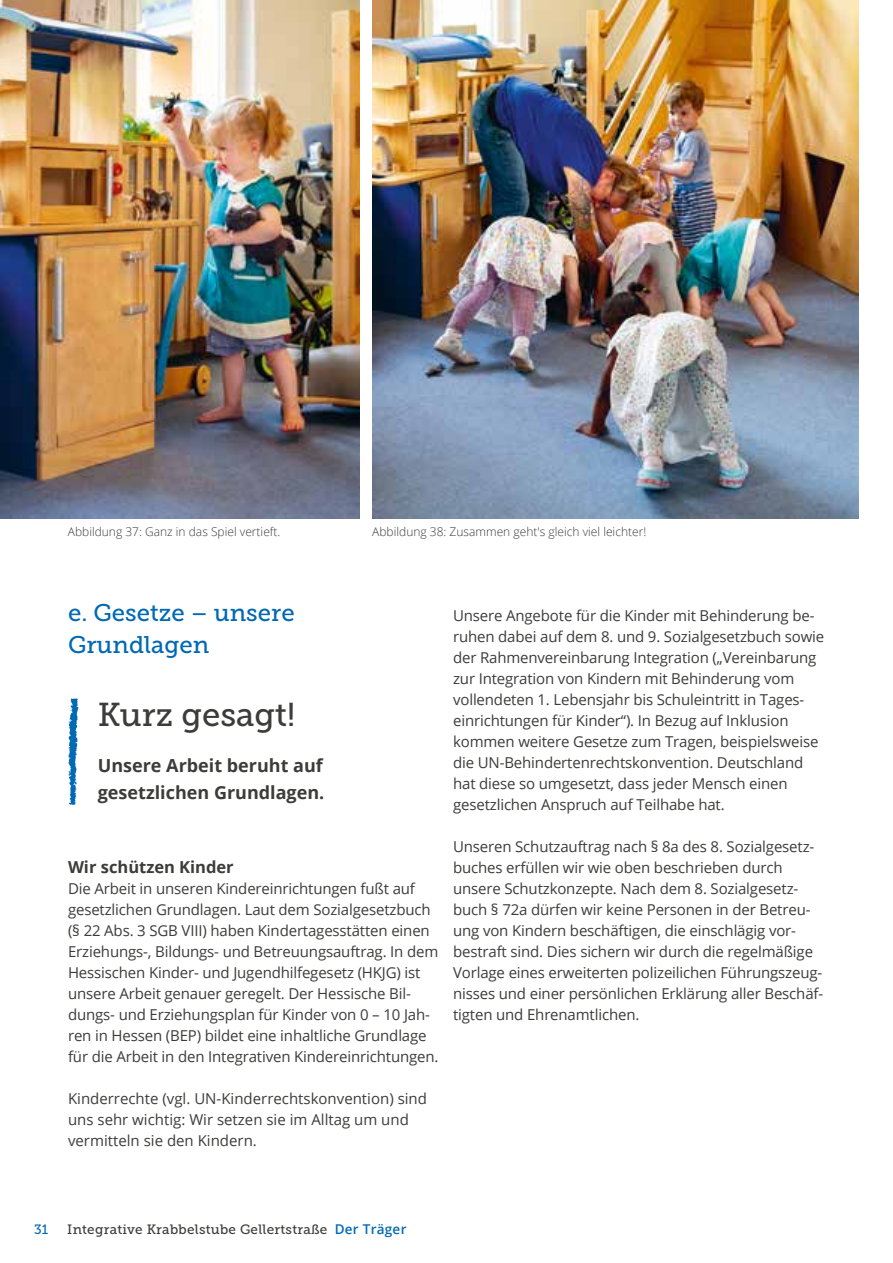
<style>
.page{position:relative;width:893px;height:1263px;background:#fff}
.page>*{position:absolute;margin:0;border:0;box-sizing:border-box;transform-origin:0 0}
.t1{font:33px "Museo Slab 500";color:#3c3c3b}
.t2{font:24px/31.5px "Museo Slab 500";color:#0069b4}
.t3{font:700 18px/27px "Open Sans";color:#3c3c3b}
.t4{font:700 16.5px "Open Sans";color:#3c3c3b}
.t5{font:15px/21px "Open Sans";letter-spacing:-.01em;color:#3c3c3b}
.t6{font:13.5px "Museo Slab 500";letter-spacing:.02em;color:#3c3c3b}
.t7{font:13.5px "Museo Slab 500";color:#0069b4}
.t8{font:300 12px "Open Sans";color:#3c3c3b}
.s1{font-family:"Open Sans";font-weight:600;color:#0069b4}
</style>
<div class="page">
<img style="left:0;top:0;width:359px;height:519px">
<img style="left:372px;top:0;width:487px;height:519px">
<svg style="left:68px;top:698px;width:11px;height:107px"></svg>
<p class="t8" style="left:68px;top:523px;width:214px">Abbildung 37: Ganz in das Spiel vertieft.</p>
<p class="t8" style="left:372px;top:523px;width:275px">Abbildung 38: Zusammen geht's gleich viel leichter!</p>
<h2 class="t2" style="left:68px;top:597px;width:228px">e. Gesetze – unsere<br>Grundlagen</h2>
<h1 class="t1" style="left:98px;top:696px;width:199px">Kurz gesagt!</h1>
<p class="t3" style="left:98px;top:752px;width:228px">Unsere Arbeit beruht auf gesetzlichen Grundlagen.</p>
<p class="t4" style="left:68px;top:855px;width:167px">Wir schützen Kinder</p>
<p class="t5" style="left:68px;top:878px;width:372px">Die Arbeit in unseren Kindereinrichtungen fußt auf gesetzlichen Grundlagen. Laut dem Sozialgesetzbuch (§ 22 Abs. 3 SGB VIII) haben Kindertagesstätten einen Erziehungs-, Bildungs- und Betreuungsauftrag. In dem Hessischen Kinder- und Jugendhilfegesetz (HKJG) ist unsere Arbeit genauer geregelt. Der Hessische Bil&shy;dungs- und Erziehungsplan für Kinder von 0 – 10 Jah&shy;ren in Hessen (BEP) bildet eine inhaltliche Grundlage für die Arbeit in den Integrativen Kindereinrichtungen.</p>
<p class="t5" style="left:68px;top:1088px;width:360px">Kinderrechte (vgl. UN-Kinderrechtskonvention) sind uns sehr wichtig: Wir setzen sie im Alltag um und vermitteln sie den Kindern.</p>
<p class="t5" style="left:453px;top:605px;width:373px">Unsere Angebote für die Kinder mit Behinderung be&shy;ruhen dabei auf dem 8. und 9. Sozialgesetzbuch sowie der Rahmenvereinbarung Integration („Vereinbarung zur Integration von Kindern mit Behinderung vom vollendeten 1. Lebensjahr bis Schuleintritt in Tages&shy;einrichtungen für Kinder“). In Bezug auf Inklusion kommen weitere Gesetze zum Tragen, beispielsweise die UN-Behindertenrechtskonvention. Deutschland hat diese so umgesetzt, dass jeder Mensch einen gesetzlichen Anspruch auf Teilhabe hat.</p>
<p class="t5" style="left:453px;top:836px;width:372px">Unseren Schutzauftrag nach § 8a des 8. Sozialgesetz&shy;buches erfüllen wir wie oben beschrieben durch unsere Schutzkonzepte. Nach dem 8. Sozialgesetz&shy;buch § 72a dürfen wir keine Personen in der Betreu&shy;ung von Kindern beschäftigen, die einschlägig vor&shy;bestraft sind. Dies sichern wir durch die regelmäßige Vorlage eines erweiterten polizeilichen Führungszeug&shy;nisses und einer persönlichen Erklärung aller Beschäf&shy;tigten und Ehrenamtlichen.</p>
<p class="t7" style="left:34px;top:1222px;width:16px">31</p>
<p class="t6" style="left:67px;top:1222px;width:341px">Integrative Krabbelstube Gellertstraße <span class="s1">Der Träger</span></p>
</div>
